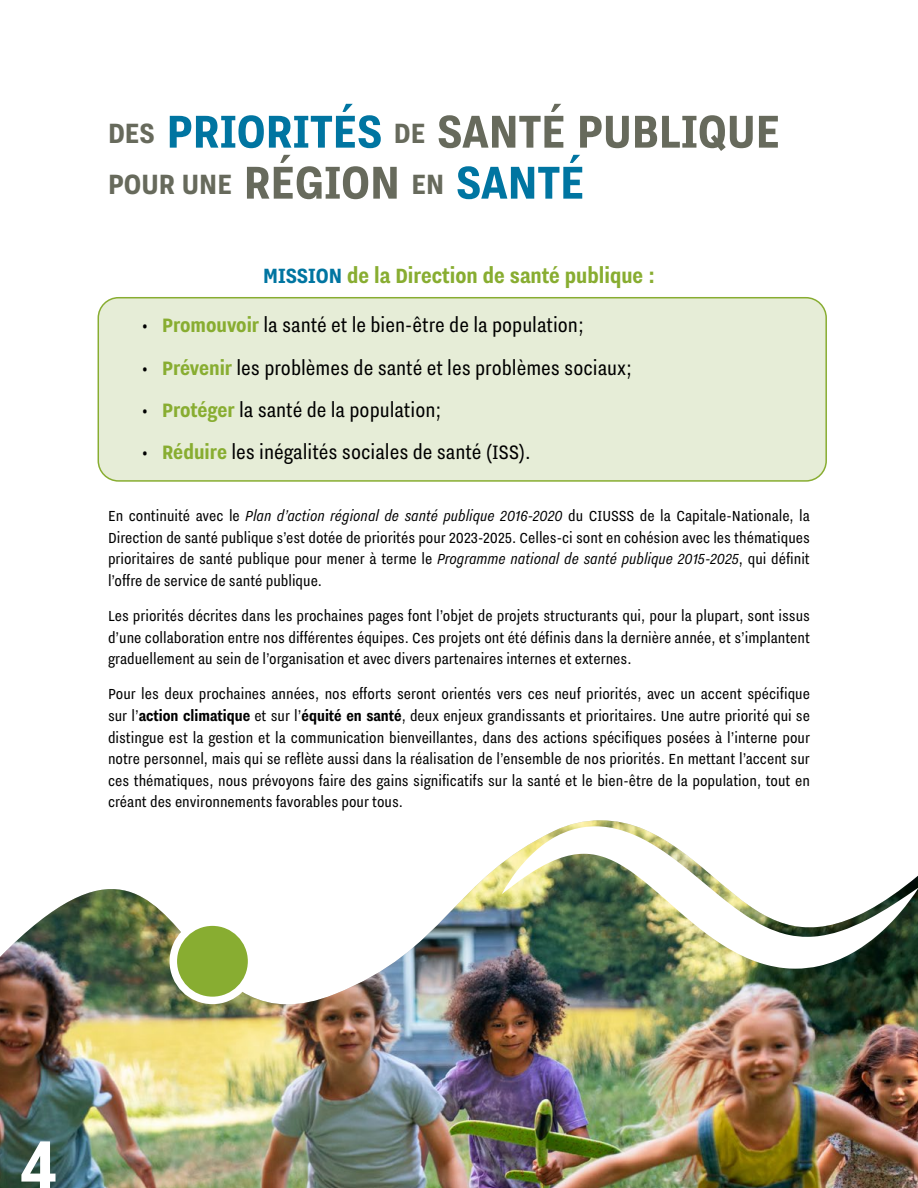
<style>
.page{position:relative;width:918px;height:1188px;background:#fff}
.page>*{position:absolute;margin:0;border:0;box-sizing:border-box;transform-origin:0 0}
.t1{font:700 90px "Nitti Grotesk Cond";color:#fff}
.t2{font:700 57px "Nitti Grotesk Cond";color:#676a5c}
.t3{font:700 34.5px "Nitti Grotesk Cond";color:#676a5c}
.t4{font:700 25.5px "Nitti Grotesk Cond";color:#88ad31}
.t5{font:24px "Nitti Grotesk Cond";color:#000}
.t6{font:18px/21.6px "Nitti Grotesk Cond";color:#000;text-align:justify}
.s1{font-size:34.5px}
.s2{color:#0075a1}
.s3{font-size:57px}
.s4{font-size:57px;color:#0075a1}
.s5{font-weight:700;color:#88ad31}
.s6{font-style:italic}
.s7{font-weight:700}
</style>
<div class="page">
<img style="left:0;top:820px;width:918px;height:368px">
<div style="left:98px;top:298px;width:728px;height:183px;background:#e6edd7;border-radius:20px"></div>
<div style="left:98px;top:297px;width:729px;height:185px;border:2px solid #88ad31;border-radius:20px"></div>
<img style="left:502px;top:826px;width:416px;height:143px">
<div style="left:173px;top:922px;width:79px;height:78px;background:#88ad31;border-radius:50%"></div>
<div style="left:170px;top:918px;width:85px;height:86px;border:8px solid #fff;border-radius:50%"></div>
<h2 class="t2" style="left:108px;top:100px;width:674px"><span class="s1">DES</span> <span class="s2">PRIORITÉS</span> <span class="s1">DE</span> SANTÉ PUBLIQUE</h2>
<h3 class="t3" style="left:108px;top:165px;width:478px">POUR UNE <span class="s3">RÉGION</span> EN <span class="s4">SANTÉ</span></h3>
<h3 class="t4" style="left:263px;top:262px;width:393px"><span class="s2">MISSION</span> de la Direction de santé publique :</h3>
<h3 class="t5" style="left:142px;top:313px;width:444px">• <span class="s5">Promouvoir</span> la santé et le bien-être de la population;</h3>
<h3 class="t5" style="left:142px;top:355px;width:492px">• <span class="s5">Prévenir</span> les problèmes de santé et les problèmes sociaux;</h3>
<h3 class="t5" style="left:142px;top:397px;width:301px">• <span class="s5">Protéger</span> la santé de la population;</h3>
<h3 class="t5" style="left:142px;top:440px;width:390px">• <span class="s5">Réduire</span> les inégalités sociales de santé (ISS).</h3>
<p class="t6" style="left:108px;top:505px;width:704px">En continuité avec le <span class="s6">Plan d’action régional de santé publique 2016-2020</span> du CIUSSS de la Capitale-Nationale, la Direction de santé publique s’est dotée de priorités pour 2023-2025. Celles-ci sont en cohésion avec les thématiques prioritaires de santé publique pour mener à terme le <span class="s6">Programme national de santé publique 2015-2025</span>, qui définit l’offre de service de santé publique.</p>
<p class="t6" style="left:108px;top:605px;width:704px">Les priorités décrites dans les prochaines pages font l’objet de projets structurants qui, pour la plupart, sont issus d’une collaboration entre nos différentes équipes. Ces projets ont été définis dans la dernière année, et s’implantent graduellement au sein de l’organisation et avec divers partenaires internes et externes.</p>
<p class="t6" style="left:108px;top:683px;width:704px">Pour les deux prochaines années, nos efforts seront orientés vers ces neuf priorités, avec un accent spécifique sur l’<span class="s7">action climatique</span> et sur l’<span class="s7">équité en santé</span>, deux enjeux grandissants et prioritaires. Une autre priorité qui se distingue est la gestion et la communication bienveillantes, dans des actions spécifiques posées à l’interne pour notre personnel, mais qui se reflète aussi dans la réalisation de l’ensemble de nos priorités. En mettant l’accent sur ces thématiques, nous prévoyons faire des gains significatifs sur la santé et le bien-être de la population, tout en créant des environnements favorables pour tous.</p>
<h1 class="t1" style="left:21px;top:1117px;width:38px">4</h1>
</div>
